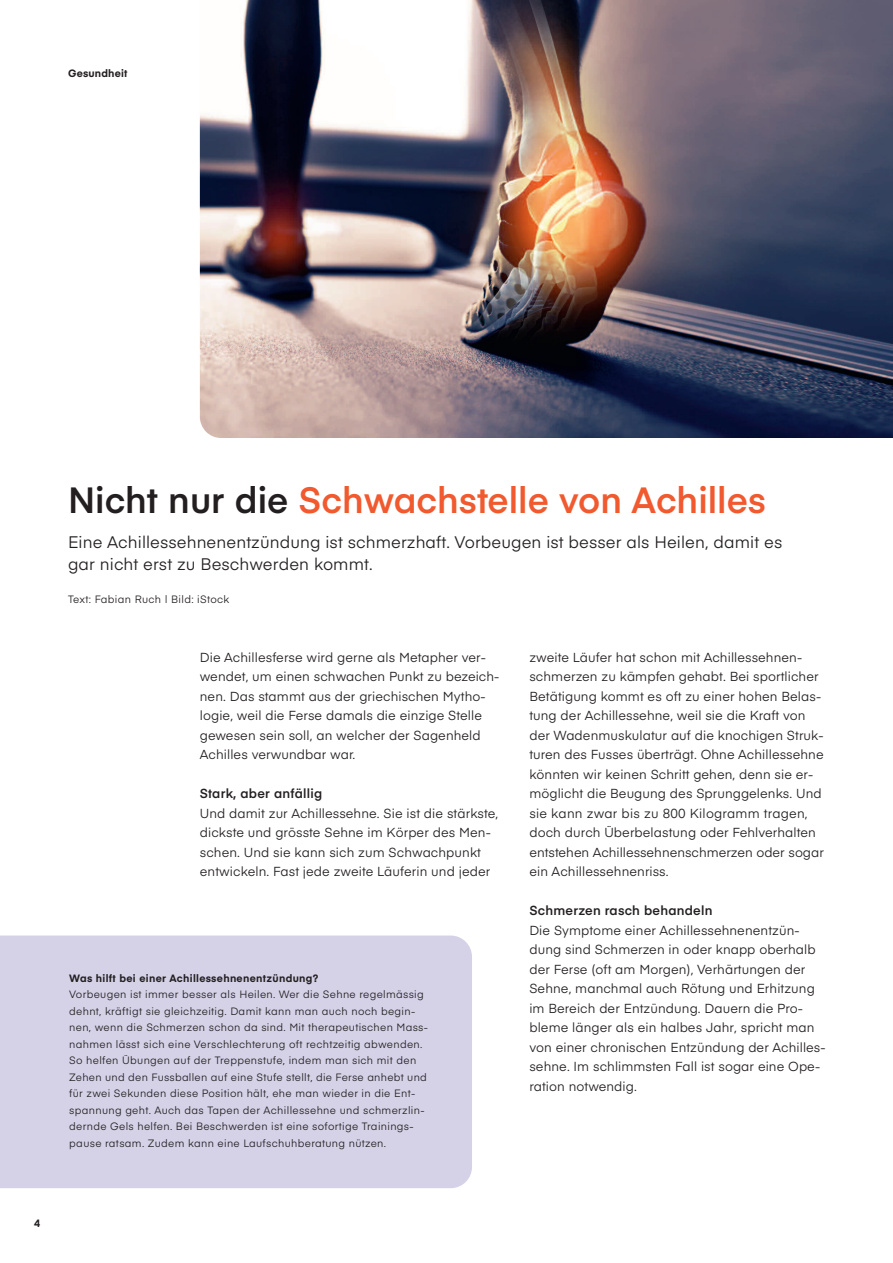
<style>
.page{position:relative;width:893px;height:1263px;background:#fff}
.page>*{position:absolute;margin:0;border:0;box-sizing:border-box;transform-origin:0 0}
.t1{font:600 36px "Eina 03";color:#f1592f}
.t2{font:16.5px/22.5px "Eina 03";letter-spacing:.005em;color:#231f20}
.t3{font:12.9px/19.5px "Eina 03";letter-spacing:.005em;color:#231f20}
.t4{font:600 12.9px "Eina 03";letter-spacing:.015em;color:#231f20}
.t5{font:10.5px/16.5px "Eina 03";letter-spacing:.03em;color:#231f20}
.t6{font:700 10.5px "Eina 03";letter-spacing:.03em;color:#231f20}
.s1{color:#231f20}
</style>
<div class="page">
<img style="left:200px;top:0;width:693px;height:438px">
<div style="left:0;top:935px;width:472px;height:253px;background:#d5d2e8"></div>
<p class="t6" style="left:68px;top:69px;width:61px">Gesundheit</p>
<p class="t6" style="left:34px;top:1220px;width:8px">4</p>
<h1 class="t1" style="left:68px;top:487px;width:699px"><span class="s1">Nicht nur die</span> Schwachstelle von Achilles</h1>
<p class="t2" style="left:68px;top:532px;width:716px">Eine Achillessehnenentzündung ist schmerzhaft. Vorbeugen ist besser als Heilen, damit es gar nicht erst zu Beschwerden kommt.</p>
<p class="t5" style="left:68px;top:592px;width:163px">Text: Fabian Ruch | Bild: iStock</p>
<p class="t3" style="left:200px;top:649px;width:301px">Die Achillesferse wird gerne als Metapher ver&shy;wendet, um einen schwachen Punkt zu bezeich&shy;nen. Das stammt aus der griechischen Mytho&shy;logie, weil die Ferse damals die einzige Stelle gewesen sein soll, an welcher der Sagenheld Achilles verwundbar war.</p>
<p class="t4" style="left:200px;top:789px;width:124px">Stark, aber anfällig</p>
<p class="t3" style="left:200px;top:805px;width:300px">Und damit zur Achillessehne. Sie ist die stärkste, dickste und grösste Sehne im Körper des Men&shy;schen. Und sie kann sich zum Schwachpunkt entwickeln. Fast jede zweite Läuferin und jeder</p>
<p class="t6" style="left:69px;top:974px;width:251px">Was hilft bei einer Achillessehnenentzündung?</p>
<p class="t5" style="left:69px;top:987px;width:360px">Vorbeugen ist immer besser als Heilen. Wer die Sehne regelmässig dehnt, kräftigt sie gleichzeitig. Damit kann man auch noch begin&shy;nen, wenn die Schmerzen schon da sind. Mit therapeutischen Mass&shy;nahmen lässt sich eine Verschlechterung oft rechtzeitig abwenden.<br>So helfen Übungen auf der Treppenstufe, indem man sich mit den Zehen und den Fussballen auf eine Stufe stellt, die Ferse anhebt und für zwei Sekunden diese Position hält, ehe man wieder in die Ent&shy;spannung geht. Auch das Tapen der Achillessehne und schmerzlin&shy;dernde Gels helfen. Bei Beschwerden ist eine sofortige Trainings&shy;pause ratsam. Zudem kann eine Laufschuhberatung nützen.</p>
<p class="t3" style="left:529px;top:649px;width:296px">zweite Läufer hat schon mit Achillessehnen&shy;schmerzen zu kämpfen gehabt. Bei sportlicher Betätigung kommt es oft zu einer hohen Belas&shy;tung der Achillessehne, weil sie die Kraft von der Wadenmuskulatur auf die knochigen Struk&shy;turen des Fusses überträgt. Ohne Achillessehne könnten wir keinen Schritt gehen, denn sie er&shy;möglicht die Beugung des Sprunggelenks. Und sie kann zwar bis zu 800 Kilogramm tragen, doch durch Überbelastung oder Fehlverhalten entstehen Achillessehnenschmerzen oder sogar ein Achillessehnenriss.</p>
<p class="t4" style="left:529px;top:906px;width:185px">Schmerzen rasch behandeln</p>
<p class="t3" style="left:529px;top:922px;width:298px">Die Symptome einer Achillessehnenentzün&shy;dung sind Schmerzen in oder knapp oberhalb der Ferse (oft am Morgen), Verhärtungen der Sehne, manchmal auch Rötung und Erhitzung im Bereich der Entzündung. Dauern die Pro&shy;bleme länger als ein halbes Jahr, spricht man von einer chronischen Entzündung der Achilles&shy;sehne. Im schlimmsten Fall ist sogar eine Ope&shy;ration notwendig.</p>
</div>
